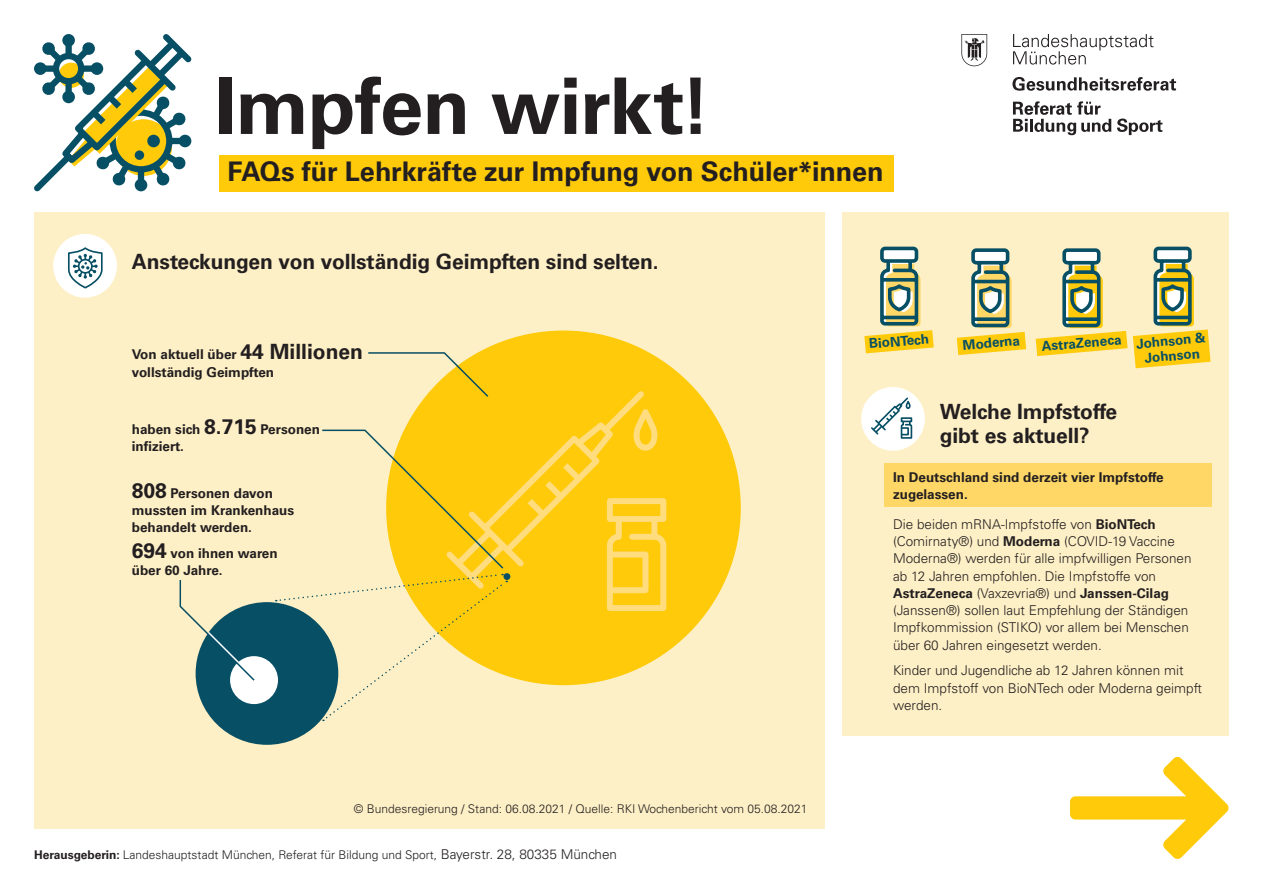
<style>
.page{position:relative;width:1263px;height:893px;background:#fff}
.page>*{position:absolute;margin:0;border:0;box-sizing:border-box;transform-origin:0 0}
.t1{font:700 78px "Univers LT Std";letter-spacing:-.01em;color:#231f20}
.t2{font:700 27px "Univers LT Std";letter-spacing:-.005em;color:#231f20}
.Frage{font:700 21px/24px "Univers LT Std";letter-spacing:-.005em;color:#231f20}
.Copy{font:300 13.5px/17.2px "Univers LT Std";color:#231f20}
.Copy-2{font:700 13.5px/17.2px "Univers LT Std";color:#231f20}
.Aussage{font:700 13.5px/17.2px "Univers LT Std";color:#231f20}
.Copy-3{font:700 13.5px "Univers LT Std";color:#074f64}
.Copy-4{font:300 12px "Univers LT Std";color:#231f20}
.s1{font-size:21px}
.s2{font-weight:700}
.s3{font-size:13.5px}
</style>
<div class="page">
<svg style="left:1070px;top:757px;width:159px;height:102px"></svg>
<div style="left:842px;top:213px;width:387px;height:156px;background:#fef0c6"></div>
<div style="left:219px;top:155px;width:674px;height:36px;background:#feca0a"></div>
<svg style="left:1013px;top:34px;width:140px;height:31px"></svg>
<svg style="left:961px;top:34px;width:26px;height:32px"></svg>
<svg style="left:1013px;top:101px;width:98px;height:34px"></svg>
<svg style="left:1117px;top:119px;width:45px;height:16px"></svg>
<div style="left:842px;top:366px;width:387px;height:370px;background:#fef0c6"></div>
<div style="left:884px;top:463px;width:328px;height:44px;background:#fed767"></div>
<div style="left:34px;top:213px;width:791px;height:616px;background:#fef0c6"></div>
<div style="left:861px;top:387px;width:64px;height:64px;background:#fff;border-radius:50%"></div>
<svg style="left:869px;top:396px;width:44px;height:43px"></svg>
<div style="left:901px;top:417px;width:11px;height:5px;border:2px solid #074f64"></div>
<div style="left:53px;top:234px;width:64px;height:64px;background:#fff;border-radius:50%"></div>
<svg style="left:68px;top:247px;width:35px;height:42px"></svg>
<svg style="left:34px;top:34px;width:158px;height:158px"></svg>
<svg style="left:864px;top:246px;width:70px;height:107px"></svg>
<svg style="left:1036px;top:248px;width:91px;height:108px"></svg>
<svg style="left:957px;top:248px;width:69px;height:107px"></svg>
<svg style="left:1133px;top:246px;width:77px;height:122px"></svg>
<div style="left:386px;top:331px;width:355px;height:354px;background:#feca0a;border-radius:50%"></div>
<div style="left:196px;top:602px;width:142px;height:143px;background:#074f64;border-radius:50%"></div>
<div style="left:230px;top:656px;width:48px;height:48px;background:#fff;border-radius:50%"></div>
<svg style="left:179px;top:580px;width:77px;height:102px"></svg>
<svg style="left:276px;top:351px;width:393px;height:370px"></svg>
<svg style="left:1012px;top:77px;width:164px;height:14px"></svg>
<p class="t1" style="left:215px;top:61px;width:498px">Impfen wirkt!</p>
<p class="t2" style="left:227px;top:156px;width:658px">FAQs für Lehrkräfte zur Impfung von Schüler*innen</p>
<p class="Frage" style="left:132px;top:250px;width:528px">Ansteckungen von vollständig Geimpften sind selten.</p>
<p class="Copy-3" style="left:868px;top:336px;width:61px;rotate:-5deg">BioNTech</p>
<p class="Copy-3" style="left:962px;top:337px;width:59px;rotate:-5deg">Moderna</p>
<p class="Copy-3" style="left:1041px;top:338px;width:82px;rotate:-5deg">AstraZeneca</p>
<p class="Copy-3" style="left:1136px;top:336px;width:71px;rotate:-5deg">Johnson &amp;</p>
<p class="Copy-2" style="left:132px;top:346px;width:233px">Von aktuell über <span class="s1">44 Millionen</span></p>
<p class="Copy-3" style="left:1144px;top:350px;width:57px;rotate:-5deg">Johnson</p>
<p class="Copy-2" style="left:132px;top:363px;width:144px">vollständig Geimpften</p>
<p class="Copy-2" style="left:132px;top:420px;width:190px">haben sich <span class="s1">8.715</span> Personen infiziert.</p>
<p class="Copy-2" style="left:132px;top:484px;width:164px"><span class="s1">808</span> Personen davon mussten im Krankenhaus behandelt werden.</p>
<p class="Copy-2" style="left:132px;top:545px;width:147px"><span class="s1">694</span> von ihnen waren über 60 Jahre.</p>
<p class="Frage" style="left:940px;top:400px;width:179px">Welche Impfstoffe gibt es aktuell?</p>
<p class="Aussage" style="left:893px;top:468px;width:272px">In Deutschland sind derzeit vier Impfstoffe zugelassen.</p>
<p class="Copy" style="left:893px;top:516px;width:300px">Die beiden mRNA-Impfstoffe von <span class="s2">BioNTech </span>(Comirnaty®) und <span class="s2">Moderna</span> (COVID-19 Vaccine Moderna®) werden für alle impfwilligen Personen ab 12 Jahren empfohlen. Die Impfstoffe von <span class="s2">AstraZeneca</span> (Vaxzevria®) und <span class="s2">Janssen-Cilag </span>(Janssen®) sollen laut Empfehlung der Ständigen Impfkommission (STIKO) vor allem bei Menschen über 60 Jahren eingesetzt werden.</p>
<p class="Copy" style="left:893px;top:662px;width:311px">Kinder und Jugendliche ab 12 Jahren können mit dem Impfstoff von BioNTech oder Moderna geimpft werden.</p>
<p class="Copy-4" style="left:354px;top:801px;width:455px">© Bundesregierung / Stand: 06.08.2021 / Quelle: RKI Wochenbericht vom 05.08.2021</p>
<p class="Copy-4" style="left:34px;top:847px;width:584px"><span class="s2">Herausgeberin:</span> Landeshauptstadt München, Referat für Bildung und Sport, <span class="s3">Bayerstr. 28, 80335 München</span></p>
</div>
